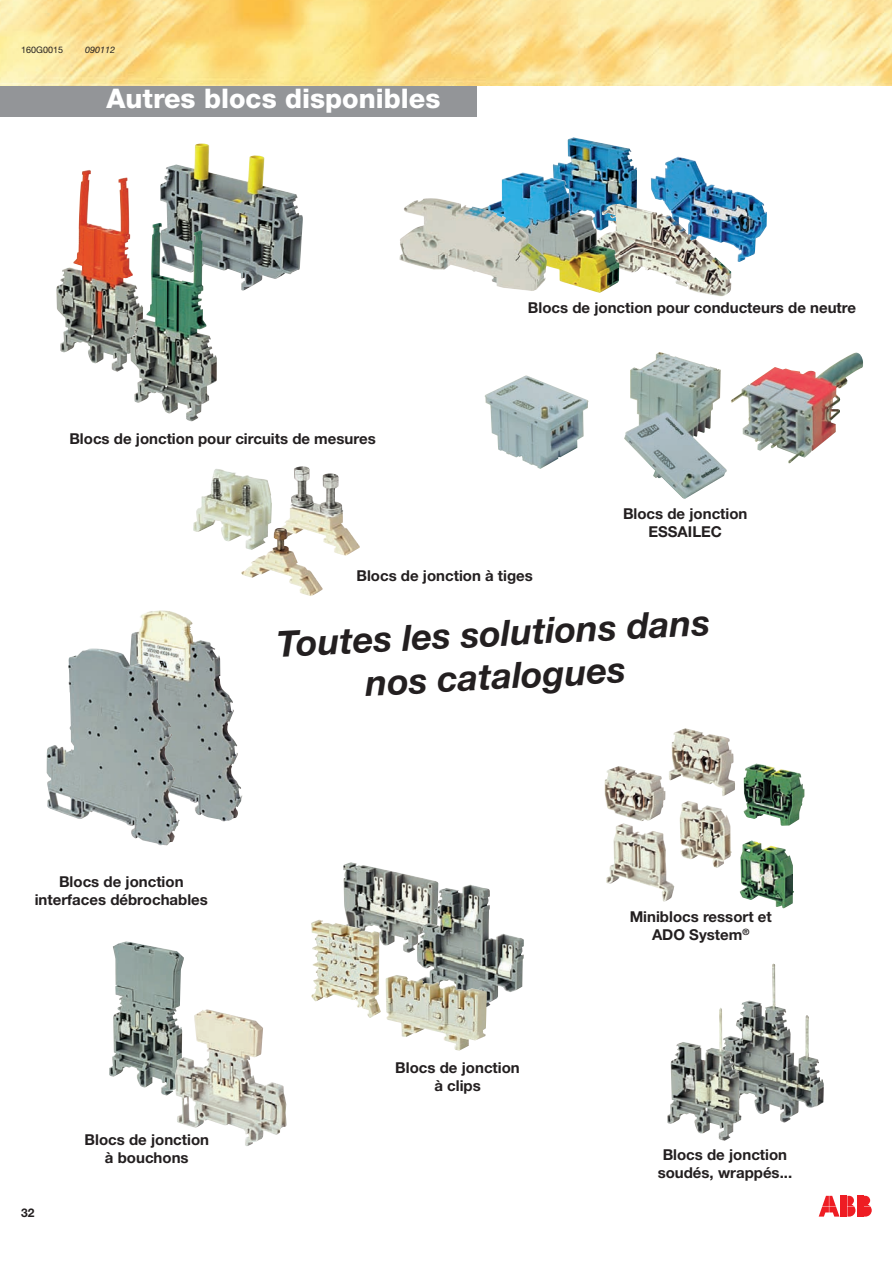
<style>
.page{position:relative;width:892px;height:1262px;background:#fff}
.page>*{position:absolute;margin:0;border:0;box-sizing:border-box;transform-origin:0 0}
.t1{font:italic 700 36px/43.2px "Helvetica Neue";color:#231f20;text-align:center}
.t2{font:800 27px "Helvetica Neue LT Std";color:#fff}
.t3{font:700 15px/18px "Helvetica Neue LT Std";color:#231f20;text-align:center}
.t4{font:700 12px "Helvetica Neue LT Std";color:#231f20}
.t5{font:9px "Helvetica Neue LT Std";color:#231f20}
.t6{font:italic 9px "Helvetica Neue LT Std";color:#231f20}
</style>
<div class="page">
<div style="left:0;top:85px;width:476px;height:32px;background:#939598"></div>
<img style="left:0;top:0;width:891px;height:85px">
<svg style="left:819px;top:1195px;width:20px;height:21px"></svg>
<svg style="left:847px;top:1195px;width:8px;height:21px"></svg>
<svg style="left:863px;top:1195px;width:8px;height:21px"></svg>
<div style="left:840px;top:1206px;width:6px;height:10px;background:#ee1d23"></div>
<div style="left:856px;top:1206px;width:6px;height:10px;background:#ee1d23"></div>
<div style="left:840px;top:1195px;width:6px;height:10px;background:#ee1d23"></div>
<div style="left:856px;top:1195px;width:6px;height:10px;background:#ee1d23"></div>
<img style="left:669px;top:728px;width:66px;height:68px">
<img style="left:741px;top:964px;width:82px;height:158px">
<img style="left:650px;top:156px;width:116px;height:106px">
<img style="left:56px;top:171px;width:74px;height:200px">
<img style="left:160px;top:143px;width:143px;height:148px">
<img style="left:130px;top:225px;width:87px;height:196px">
<img style="left:552px;top:137px;width:85px;height:67px">
<img style="left:619px;top:204px;width:112px;height:93px">
<img style="left:193px;top:469px;width:79px;height:73px">
<img style="left:280px;top:466px;width:79px;height:89px">
<img style="left:241px;top:528px;width:81px;height:68px">
<img style="left:343px;top:862px;width:95px;height:90px">
<img style="left:416px;top:884px;width:107px;height:124px">
<img style="left:311px;top:919px;width:70px;height:98px">
<img style="left:385px;top:974px;width:101px;height:76px">
<img style="left:667px;top:1008px;width:74px;height:132px">
<img style="left:109px;top:941px;width:75px;height:154px">
<img style="left:175px;top:1009px;width:111px;height:137px">
<img style="left:130px;top:610px;width:112px;height:211px">
<img style="left:47px;top:648px;width:133px;height:197px">
<img style="left:501px;top:172px;width:118px;height:121px">
<img style="left:484px;top:352px;width:378px;height:147px">
<img style="left:399px;top:198px;width:147px;height:93px">
<img style="left:743px;top:763px;width:61px;height:62px">
<img style="left:679px;top:801px;width:52px;height:66px">
<img style="left:604px;top:766px;width:61px;height:55px">
<img style="left:606px;top:823px;width:68px;height:78px">
<img style="left:739px;top:840px;width:54px;height:68px">
<p class="t5" style="left:21px;top:44px;width:43px">160G0015</p>
<p class="t6" style="left:85px;top:44px;width:32px">090112</p>
<h2 class="t2" style="left:106px;top:82px;width:335px">Autres blocs disponibles</h2>
<p class="t3" style="left:69px;top:429px;width:308px">Blocs de jonction pour circuits de mesures</p>
<p class="t3" style="left:528px;top:298px;width:329px">Blocs de jonction pour conducteurs de neutre</p>
<p class="t3" style="left:622px;top:504px;width:126px">Blocs de jonction<br>ESSAILEC</p>
<p class="t3" style="left:356px;top:566px;width:178px">Blocs de jonction à tiges</p>
<h1 class="t1" style="left:275px;top:622px;width:435px;rotate:-3deg">Toutes les solutions dans nos catalogues</h1>
<p class="t3" style="left:35px;top:872px;width:175px">Blocs de jonction interfaces débrochables</p>
<p class="t4" style="left:21px;top:1204px;width:15px">32</p>
<p class="t3" style="left:85px;top:1129px;width:126px">Blocs de jonction à bouchons</p>
<p class="t3" style="left:395px;top:1058px;width:126px">Blocs de jonction à clips</p>
<p class="t3" style="left:629px;top:907px;width:143px">Miniblocs ressort et<br>ADO System<sup>®</sup></p>
<p class="t3" style="left:657px;top:1145px;width:136px">Blocs de jonction soudés, wrappés...</p>
</div>
